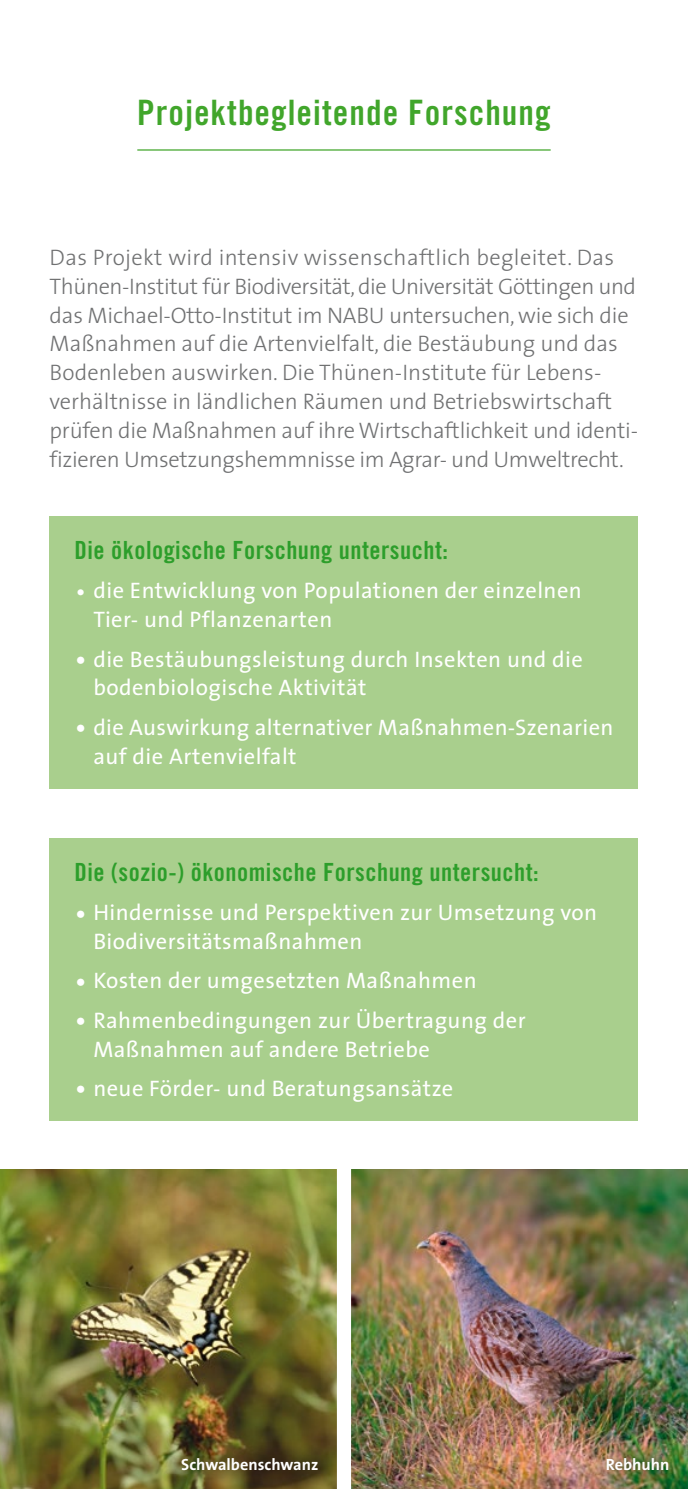
<style>
.page{position:relative;width:688px;height:1489px;background:#fff}
.page>*{position:absolute;margin:0;border:0;box-sizing:border-box;transform-origin:0 0}
.t1{font:35px "Trade Gothic Bold Cond Twenty";letter-spacing:.03em;color:#41a62b}
.t2{font:25px "Trade Gothic Bold Cond Twenty";letter-spacing:.02em;color:#2d9e2b}
.t3{font:300 22.5px/28.8px "The Sans";letter-spacing:-.01em;color:#707172}
.t4{font:22.5px/28.8px "The Sans";letter-spacing:.02em;color:#fff}
.t5{font:700 16.25px "The Sans";color:#fff}
.s1{font-weight:300;font-size:30px}
.s2{font-size:30px}
</style>
<div class="page">
<img style="left:0;top:1169px;width:337px;height:319px">
<img style="left:351px;top:1169px;width:336px;height:319px">
<hr style="left:137px;top:149px;width:413px;height:2px;background:#41a62b">
<div style="left:50px;top:516px;width:588px;height:272px;background:#a9cf8d"></div>
<div style="left:50px;top:838px;width:588px;height:282px;background:#a9cf8d"></div>
<svg style="left:163px;top:1439px;width:172px;height:49px;background:#574d21"></svg>
<img style="left:588px;top:1439px;width:98px;height:49px">
<h1 class="t1" style="left:137px;top:91px;width:415px">Projektbegleitende Forschung</h1>
<p class="t3" style="left:50px;top:242px;width:589px">Das Projekt wird intensiv wissenschaftlich begleitet. Das Thünen-Institut für Biodiversität, die Universität Göttingen und das Michael-Otto-Institut im NABU untersuchen, wie sich die Maßnahmen auf die Artenvielfalt, die Bestäubung und das Bodenleben auswirken. Die Thünen-Institute für Lebens&shy;verhältnisse in ländlichen Räumen und Betriebswirtschaft prüfen die Maßnahmen auf ihre Wirtschaftlichkeit und identi&shy;fizieren Umsetzungshemmnisse im Agrar- und Umweltrecht.</p>
<p class="t2" style="left:74px;top:535px;width:375px">Die ökologische Forschung untersucht:</p>
<p class="t4" style="left:93px;top:575px;width:490px;text-indent:-19px"><span class="s1">•</span> die Entwicklung von Populationen der einzelnen<br>Tier- und Pflanzenarten</p>
<p class="t4" style="left:93px;top:644px;width:491px;text-indent:-19px"><span class="s2">•</span> die Bestäubungsleistung durch Insekten und die bodenbiologische Aktivität</p>
<p class="t4" style="left:93px;top:712px;width:521px;text-indent:-19px"><span class="s2">•</span> die Auswirkung alternativer Maßnahmen-Szenarien auf die Artenvielfalt</p>
<p class="t2" style="left:74px;top:856px;width:465px">Die (sozio-) ökonomische Forschung untersucht:</p>
<p class="t4" style="left:93px;top:897px;width:505px;text-indent:-19px"><span class="s2">•</span> Hindernisse und Perspektiven zur Umsetzung von<br>Biodiversitätsmaßnahmen</p>
<p class="t4" style="left:74px;top:965px;width:403px"><span class="s2">•</span> Kosten der umgesetzten Maßnahmen</p>
<p class="t4" style="left:93px;top:1005px;width:433px;text-indent:-19px"><span class="s2">•</span> Rahmenbedingungen zur Übertragung der<br>Maßnahmen auf andere Betriebe</p>
<p class="t4" style="left:74px;top:1073px;width:380px"><span class="s2">•</span> neue Förder- und Beratungsansätze</p>
<p class="t5" style="left:181px;top:1451px;width:139px">Schwalbenschwanz</p>
<p class="t5" style="left:605px;top:1451px;width:65px">Rebhuhn</p>
</div>
